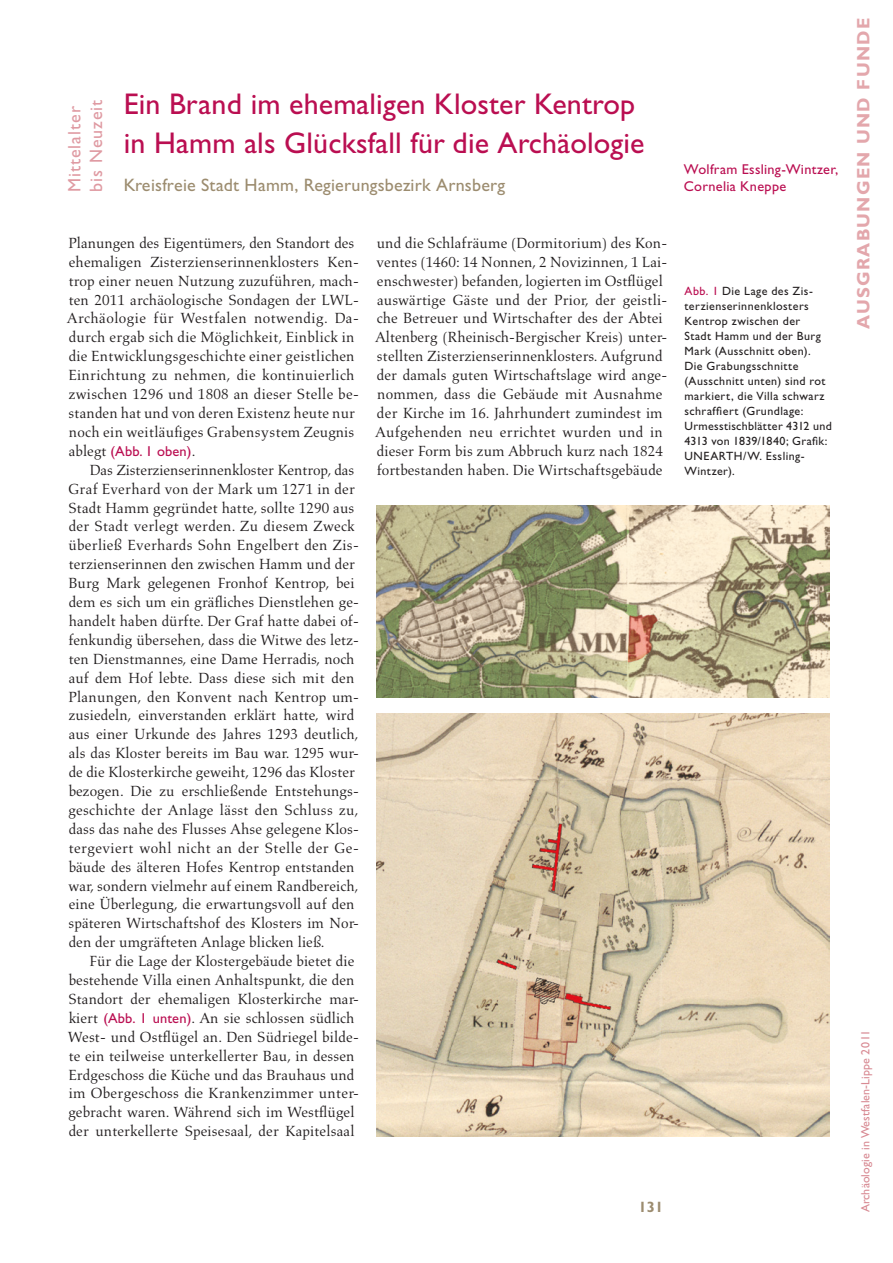
<style>
.page{position:relative;width:893px;height:1263px;background:#fff}
.page>*{position:absolute;margin:0;border:0;box-sizing:border-box;transform-origin:0 0}
.t1{font:30px/39px "Gill Sans Std 25";letter-spacing:.005em;color:#ba0e51}
.t2{font:18px "Gill Sans Std 25";letter-spacing:.01em;color:#9c8c6f}
.t3{font:18px/21.6px "Gill Sans Std 25";letter-spacing:.06em;color:#df9aa2}
.t4{font:18px "Gill Sans Std Bold 2";letter-spacing:.07em;color:#e3a7ac}
.t5{font:15px/18.9px "Aldus LT Std";letter-spacing:.005em;color:#231f20}
.t6{font:15px "Gill Sans Std Bold 16";color:#9c8c6f}
.t7{font:14.4px "Gill Sans Std 25";letter-spacing:.01em;color:#ba0e51}
.t8{font:14.25px/17.1px "Gill Sans Std 25";letter-spacing:.02em;color:#ba0e51}
.t9{font:12px/15px "Gill Sans Std 25";letter-spacing:.035em;color:#231f20}
.t10{font:12px "Gill Sans Std 2";letter-spacing:.01em;color:#d88a93}
.s1{font-family:"Aldus LT Std";font-size:15px;color:#231f20}
.s2{font-family:"Gill Sans Std 25";font-size:14.4px;color:#ba0e51}
.s3{color:#ba0e51}
</style>
<div class="page">
<img style="left:376px;top:713px;width:453px;height:423px">
<img style="left:376px;top:506px;width:453px;height:192px">
<p class="t3" style="left:64px;top:192px;width:94px;rotate:-90deg">Mittelalter bis Neuzeit</p>
<h1 class="t1" style="left:124px;top:85px;width:522px">Ein Brand im ehemaligen Kloster Kentrop in Hamm als Glücksfall für die Archäologie</h1>
<p class="t2" style="left:124px;top:175px;width:383px">Kreisfreie Stadt Hamm, Regierungsbezirk Arnsberg</p>
<p class="t5" style="left:67px;top:234px;width:294px">Planungen des Eigentümers, den Standort des ehemaligen Zisterzienserinnenklosters Ken&shy;trop einer neuen Nutzung zuzuführen, mach&shy;ten 2011 archäologische Sondagen der LWL-Archäologie für Westfalen notwendig. Da&shy;durch ergab sich die Möglichkeit, Einblick in die Entwicklungsgeschichte einer geistlichen Einrichtung zu nehmen, die kontinuierlich zwischen 1296 und 1808 an dieser Stelle be&shy;standen hat und von deren Existenz heute nur noch ein weitläufiges Grabensystem Zeugnis</p>
<p class="t7" style="left:69px;top:443px;width:128px"><span class="s1">ablegt</span> (Abb. 1 oben)<span class="s1">.</span></p>
<p class="t5" style="left:68px;top:460px;width:292px;text-indent:22px">Das Zisterzienserinnenkloster Kentrop, das Graf Everhard von der Mark um 1271 in der Stadt Hamm gegründet hatte, sollte 1290 aus der Stadt verlegt werden. Zu diesem Zweck überließ Everhards Sohn Engelbert den Zis&shy;terzienserinnen den zwischen Hamm und der Burg Mark gelegenen Fronhof Kentrop, bei dem es sich um ein gräfliches Dienstlehen ge&shy;handelt haben dürfte. Der Graf hatte dabei of&shy;fenkundig übersehen, dass die Witwe des letz&shy;ten Dienstmannes, eine Dame Herradis, noch auf dem Hof lebte. Dass diese sich mit den Planungen, den Konvent nach Kentrop um&shy;zusiedeln, einverstanden erklärt hatte, wird aus einer Urkunde des Jahres 1293 deutlich, als das Kloster bereits im Bau war. 1295 wur&shy;de die Klosterkirche geweiht, 1296 das Kloster bezogen. Die zu erschließende Entstehungs&shy;geschichte der Anlage lässt den Schluss zu, dass das nahe des Flusses Ahse gelegene Klos&shy;tergeviert wohl nicht an der Stelle der Ge&shy;bäude des älteren Hofes Kentrop entstanden war, sondern vielmehr auf einem Randbereich, eine Überlegung, die erwartungsvoll auf den späteren Wirtschaftshof des Klosters im Nor&shy;den der umgräfteten Anlage blicken ließ.</p>
<p class="t5" style="left:68px;top:952px;width:293px;text-indent:22px">Für die Lage der Klostergebäude bietet die bestehende Villa einen Anhaltspunkt, die den Standort der ehemaligen Klosterkirche mar&shy;kiert <span class="s2">(Abb. 1 unten)</span>. An sie schlossen südlich West- und Ostflügel an. Den Südriegel bilde&shy;te ein teilweise unterkellerter Bau, in dessen Erdgeschoss die Küche und das Brauhaus und im Obergeschoss die Krankenzimmer unter&shy;gebracht waren. Während sich im Westflügel der unterkellerte Speisesaal, der Kapitelsaal</p>
<p class="t5" style="left:375px;top:234px;width:294px">und die Schlafräume (Dormitorium) des Kon&shy;ventes (1460: 14 Nonnen, 2 Novizinnen, 1 Lai&shy;enschwester) befanden, logierten im Ostflügel auswärtige Gäste und der Prior, der geistli&shy;che Betreuer und Wirtschafter des der Abtei Altenberg (Rheinisch-Bergischer Kreis) unter&shy;stellten Zisterzienserinnenklosters. Aufgrund der damals guten Wirtschaftslage wird ange&shy;nommen, dass die Gebäude mit Ausnahme der Kirche im 16. Jahrhundert zumindest im Aufgehenden neu errichtet wurden und in dieser Form bis zum Abbruch kurz nach 1824 fortbestanden haben. Die Wirtschaftsgebäude</p>
<p class="t8" style="left:684px;top:161px;width:156px">Wolfram Essling-Wintzer,<br>Cornelia Kneppe</p>
<p class="t9" style="left:684px;top:283px;width:149px"><span class="s3">Abb. 1</span> Die Lage des Zis&shy;terzienserinnenklosters<br>Kentrop zwischen der<br>Stadt Hamm und der Burg<br>Mark (Ausschnitt oben).<br>Die Grabungsschnitte (Ausschnitt unten) sind rot markiert, die Villa schwarz schraffiert (Grundlage:<br>Urmesstischblätter 4312 und<br>4313 von 1839/1840; Grafik:<br>UNEARTH/W. Essling-<br>Wintzer).</p>
<p class="t6" style="left:638px;top:1198px;width:26px">131</p>
<p class="t4" style="left:853px;top:329px;width:312px;rotate:-90deg">AUSGRABUNGEN UND FUNDE</p>
<p class="t10" style="left:859px;top:1212px;width:184px;rotate:-90deg">Archäologie in Westfalen-Lippe 2011</p>
</div>
